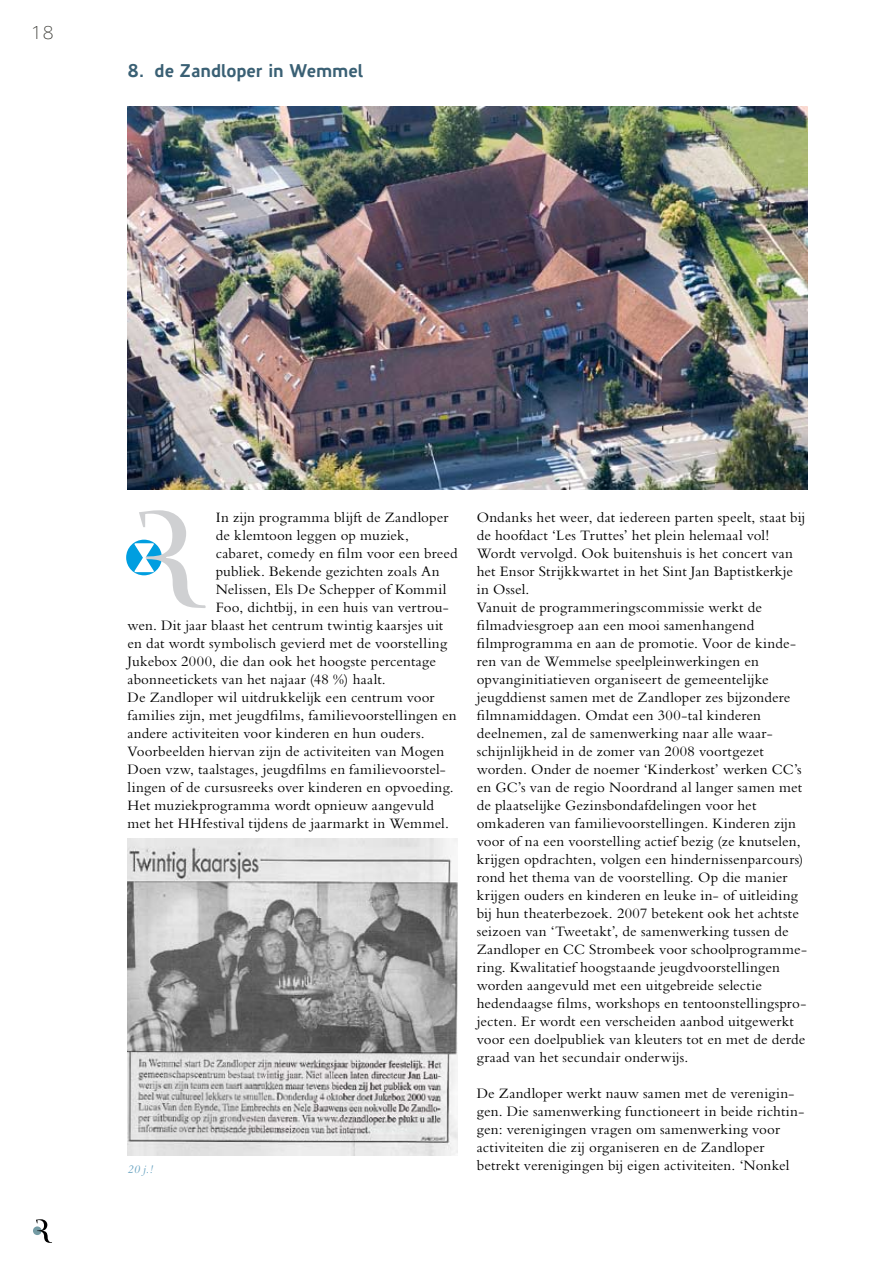
<style>
.page{position:relative;width:893px;height:1263px;background:#fff}
.page>*{position:absolute;margin:0;border:0;box-sizing:border-box;transform-origin:0 0}
.t1{font:700 18px "Precious Sans";letter-spacing:-.005em;color:#3a6074}
.t2{font:300 18px "Precious Sans";color:#33332d}
.t3{font:15px/18px "Bembo Std";letter-spacing:.01em;color:#000}
.t4{font:italic 12px "Bembo Std";color:#67a2c0}
</style>
<div class="page">
<div style="left:33px;top:1226px;width:9px;height:9px;background:#749ba4;border-radius:50%"></div>
<svg style="left:36px;top:1219px;width:16px;height:24px"></svg>
<img style="left:128px;top:838px;width:329px;height:317px">
<div style="left:126px;top:540px;width:36px;height:35px;background:#009ee0;border-radius:50%"></div>
<svg style="left:134px;top:510px;width:72px;height:98px"></svg>
<img style="left:128px;top:106px;width:680px;height:383px">
<p class="t2" style="left:31px;top:21px;width:25px">18</p>
<p class="t1" style="left:128px;top:60px;width:237px">8. de Zandloper in Wemmel</p>
<p class="t3" style="left:216px;top:508px;width:234px">In zijn programma blijft de Zandloper</p>
<p class="t3" style="left:216px;top:526px;width:195px">de klemtoon leggen op muziek,</p>
<p class="t3" style="left:216px;top:544px;width:243px">cabaret, comedy en film voor een breed</p>
<p class="t3" style="left:216px;top:562px;width:225px">publiek. Bekende gezichten zoals An</p>
<p class="t3" style="left:216px;top:580px;width:232px">Nelissen, Els De Schepper of Kommil</p>
<p class="t3" style="left:216px;top:598px;width:234px">Foo, dichtbij, in een huis van vertrou-</p>
<p class="t3" style="left:128px;top:616px;width:317px">wen. Dit jaar blaast het centrum twintig kaarsjes uit</p>
<p class="t3" style="left:128px;top:634px;width:321px">en dat wordt symbolisch gevierd met de voorstelling</p>
<p class="t3" style="left:128px;top:652px;width:310px">Jukebox 2000, die dan ook het hoogste percentage</p>
<p class="t3" style="left:128px;top:670px;width:260px">abonneetickets van het najaar (48 %) haalt.</p>
<p class="t3" style="left:128px;top:688px;width:309px">De Zandloper wil uitdrukkelijk een centrum voor</p>
<p class="t3" style="left:128px;top:706px;width:330px">families zijn, met jeugdfilms, familievoorstellingen en</p>
<p class="t3" style="left:128px;top:724px;width:299px">andere activiteiten voor kinderen en hun ouders.</p>
<p class="t3" style="left:128px;top:742px;width:318px">Voorbeelden hiervan zijn de activiteiten van Mogen</p>
<p class="t3" style="left:128px;top:760px;width:320px">Doen vzw, taalstages, jeugdfilms en familievoorstel-</p>
<p class="t3" style="left:128px;top:778px;width:328px">lingen of de cursusreeks over kinderen en opvoeding.</p>
<p class="t3" style="left:128px;top:796px;width:308px">Het muziekprogramma wordt opnieuw aangevuld</p>
<p class="t3" style="left:128px;top:814px;width:323px">met het HHfestival tijdens de jaarmarkt in Wemmel.</p>
<p class="t4" style="left:128px;top:1162px;width:27px">20 j.!</p>
<p class="t3" style="left:477px;top:508px;width:332px">Ondanks het weer, dat iedereen parten speelt, staat bij de hoofdact ‘Les Truttes’ het plein helemaal vol!<br>Wordt vervolgd. Ook buitenshuis is het concert van het Ensor Strijkkwartet in het Sint Jan Baptistkerkje in Ossel.<br>Vanuit de programmeringscommissie werkt de filmadviesgroep aan een mooi samenhangend filmprogramma en aan de promotie. Voor de kinde&shy;ren van de Wemmelse speelpleinwerkingen en opvanginitiatieven organiseert de gemeentelijke jeugddienst samen met de Zandloper zes bijzondere filmnamiddagen. Omdat een 300-tal kinderen deelnemen, zal de samenwerking naar alle waar&shy;schijnlijkheid in de zomer van 2008 voortgezet worden. Onder de noemer ‘Kinderkost’ werken CC’s en GC’s van de regio Noordrand al langer samen met de plaatselijke Gezinsbondafdelingen voor het omkaderen van familievoorstellingen. Kinderen zijn voor of na een voorstelling actief bezig (ze knutselen, krijgen opdrachten, volgen een hindernissenparcours) rond het thema van de voorstelling. Op die manier krijgen ouders en kinderen en leuke in- of uitleiding bij hun theaterbezoek. 2007 betekent ook het achtste seizoen van ‘Tweetakt’, de samenwerking tussen de Zandloper en CC Strombeek voor schoolprogramme&shy;ring. Kwalitatief hoogstaande jeugdvoorstellingen worden aangevuld met een uitgebreide selectie hedendaagse films, workshops en tentoonstellingspro&shy;jecten. Er wordt een verscheiden aanbod uitgewerkt voor een doelpubliek van kleuters tot en met de derde graad van het secundair onderwijs.</p>
<p class="t3" style="left:477px;top:1084px;width:329px">De Zandloper werkt nauw samen met de verenigin&shy;gen. Die samenwerking functioneert in beide richtin&shy;gen: verenigingen vragen om samenwerking voor activiteiten die zij organiseren en de Zandloper betrekt verenigingen bij eigen activiteiten. ‘Nonkel</p>
</div>
